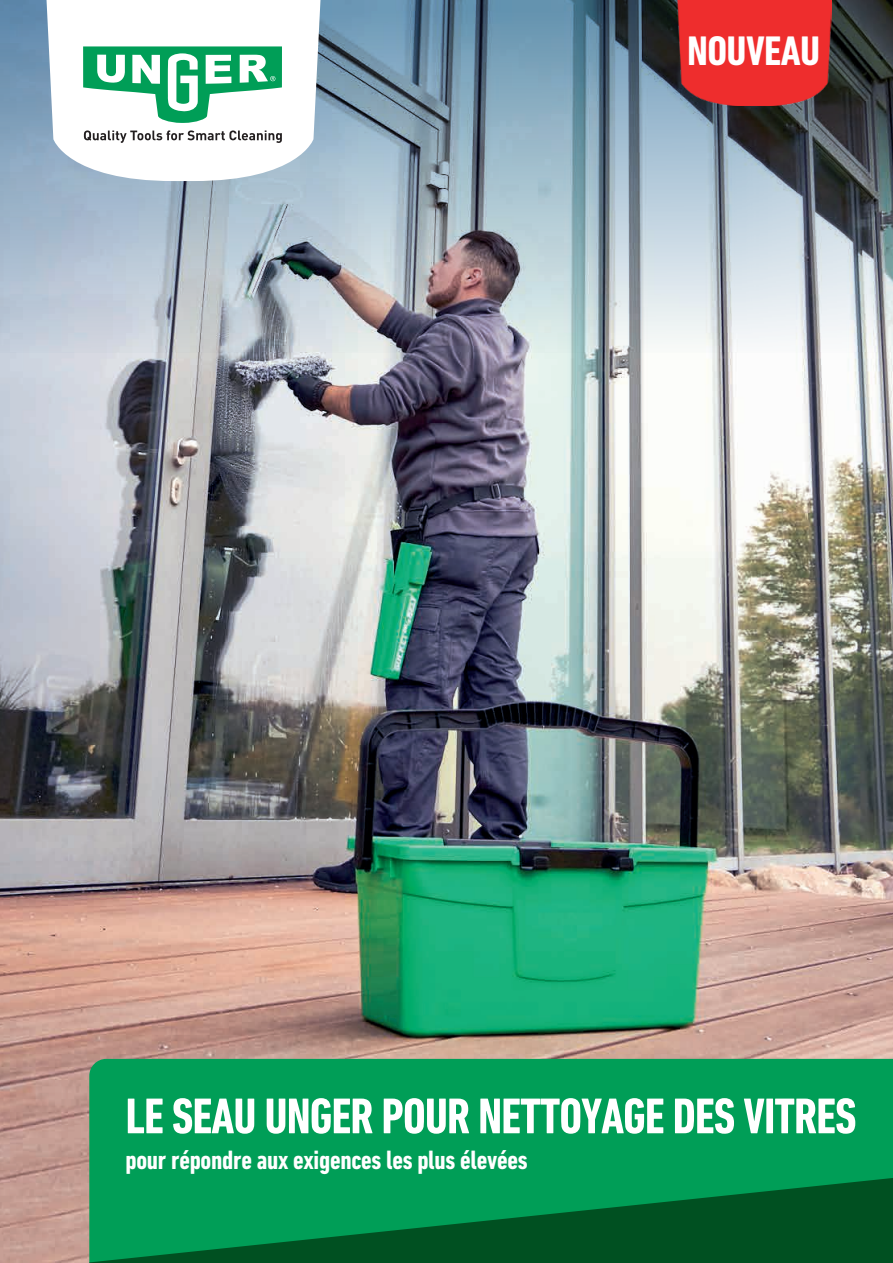
<style>
.page{position:relative;width:893px;height:1263px;background:#fff}
.page>*{position:absolute;margin:0;border:0;box-sizing:border-box;transform-origin:0 0}
.t1{font:700 condensed 51px "DIN Next LT Pro";letter-spacing:-.02em;color:#fff}
.t2{font:700 condensed 42px "DIN Next LT Pro";letter-spacing:-.015em;color:#fff;scale:1.05 1}
.t3{font:700 condensed 27px "DIN Next LT Pro";letter-spacing:-.01em;color:#fff}
</style>
<div class="page">
<img style="left:0;top:353px;width:893px;height:910px">
<img style="left:0;top:0;width:893px;height:353px">
<svg style="left:45px;top:0;width:277px;height:181px"></svg>
<svg style="left:83px;top:46px;width:199px;height:77px"></svg>
<svg style="left:84px;top:130px;width:198px;height:13px"></svg>
<div style="left:89px;top:1059px;width:804px;height:116px;background:#009e57"></div>
<svg style="left:89px;top:1175px;width:804px;height:88px;background:#00783c"></svg>
<img style="left:677px;top:0;width:154px;height:105px">
<h2 class="t2" style="left:687px;top:27px;width:128px">NOUVEAU</h2>
<h1 class="t1" style="left:125px;top:1087px;width:733px">LE SEAU UNGER POUR NETTOYAGE DES VITRES</h1>
<p class="t3" style="left:125px;top:1145px;width:404px">pour répondre aux exigences les plus élevées</p>
</div>
